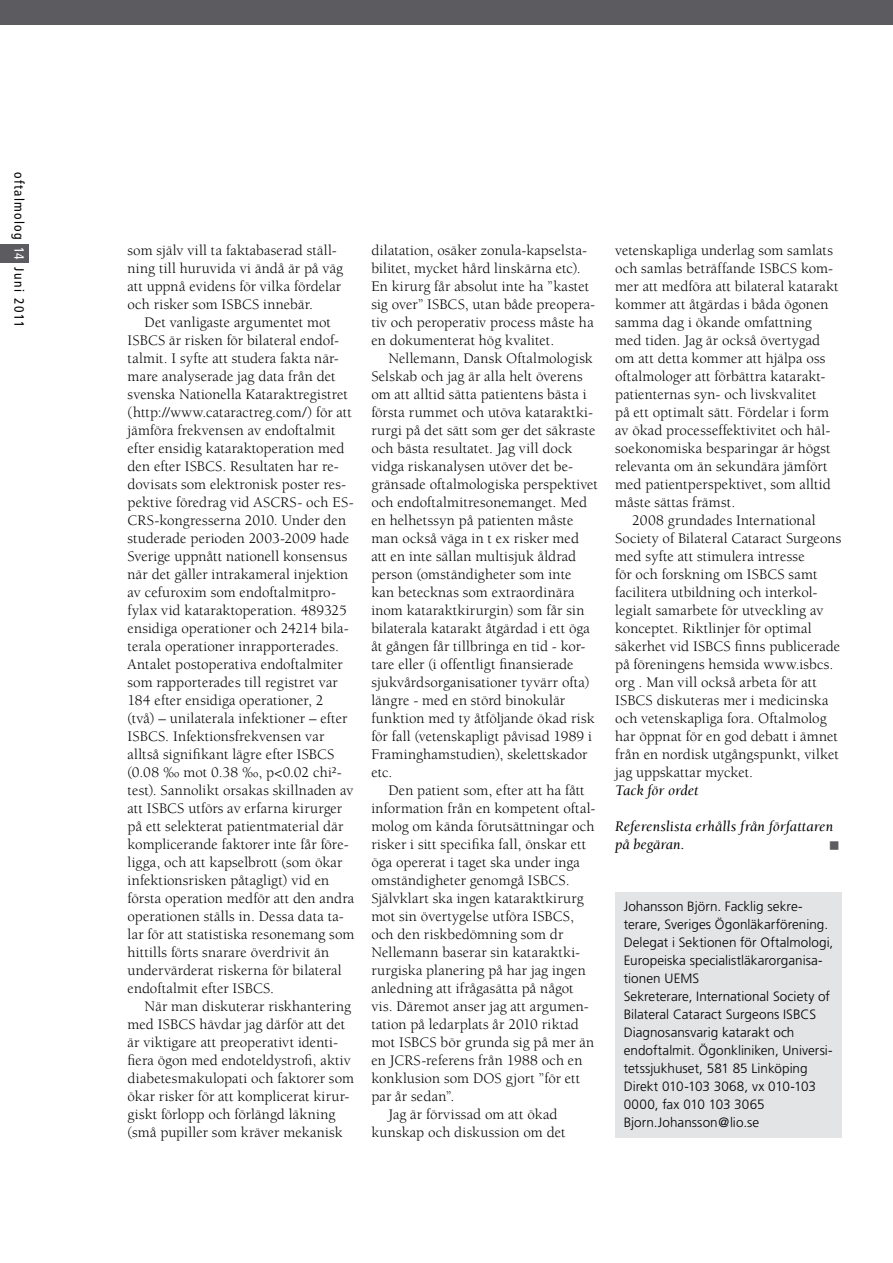
<style>
.page{position:relative;width:893px;height:1263px;background:#fff}
.page>*{position:absolute;margin:0;border:0;box-sizing:border-box;transform-origin:0 0}
.t1{font:15px/18px "Berkeley";letter-spacing:.01em;color:#000}
.t2{font:italic 15px/18px "Berkeley";letter-spacing:.005em;color:#000}
.t3{font:300 13.5px/18px "Frutiger";color:#000}
.t4{font:condensed 13.5px "Frutiger";letter-spacing:.1em;color:#000}
.s1{color:#fff}
</style>
<div class="page">
<div style="left:0;top:244px;width:29px;height:19px;background:#5c5b60"></div>
<div style="left:0;top:0;width:893px;height:25px;background:#5c5b60"></div>
<div style="left:615px;top:892px;width:227px;height:246px;background:#e3e4e6"></div>
<p class="t4" style="left:27px;top:172px;width:157px;rotate:90deg">oftalmolog <span class="s1">14</span> Juni 2011</p>
<p class="t1" style="left:128px;top:242px;width:217px">som själv vill ta faktabaserad ställ&shy;ning till huruvida vi ändå är på väg att uppnå evidens för vilka fördelar och risker som ISBCS innebär.</p>
<p class="t1" style="left:128px;top:314px;width:228px;text-indent:17px">Det vanligaste argumentet mot ISBCS är risken för bilateral endof&shy;talmit. I syfte att studera fakta när&shy;mare analyserade jag data från det svenska Nationella Kataraktregistret (http://www.cataractreg.com/) för att jämföra frekvensen av endoftalmit efter ensidig kataraktoperation med den efter ISBCS. Resultaten har re&shy;dovisats som elektronisk poster res&shy;pektive föredrag vid ASCRS- och ES-CRS-kongresserna 2010. Under den studerade perioden 2003-2009 hade Sverige uppnått nationell konsensus när det gäller intrakameral injektion av cefuroxim som endoftalmitpro&shy;fylax vid kataraktoperation. 489325 ensidiga operationer och 24214 bila&shy;terala operationer inrapporterades.<br>Antalet postoperativa endoftalmiter som rapporterades till registret var 184 efter ensidiga operationer, 2<br>(två) – unilaterala infektioner – efter ISBCS. Infektionsfrekvensen var alltså signifikant lägre efter ISBCS (0.08 ‰ mot 0.38 ‰, p&lt;0.02 chi²- test). Sannolikt orsakas skillnaden av att ISBCS utförs av erfarna kirurger på ett selekterat patientmaterial där komplicerande faktorer inte får före&shy;ligga, och att kapselbrott (som ökar infektionsrisken påtagligt) vid en första operation medför att den andra operationen ställs in. Dessa data ta&shy;lar för att statistiska resonemang som hittills förts snarare överdrivit än undervärderat riskerna för bilateral endoftalmit efter ISBCS.</p>
<p class="t1" style="left:128px;top:998px;width:228px;text-indent:17px">När man diskuterar riskhantering med ISBCS hävdar jag därför att det är viktigare att preoperativt identi&shy;fiera ögon med endoteldystrofi, aktiv diabetesmakulopati och faktorer som ökar risker för att komplicerat kirur&shy;giskt förlopp och förlängd läkning (små pupiller som kräver mekanisk</p>
<p class="t1" style="left:371px;top:242px;width:225px">dilatation, osäker zonula-kapselsta&shy;bilitet, mycket hård linskärna etc).<br>En kirurg får absolut inte ha ”kastet sig over” ISBCS, utan både preopera&shy;tiv och peroperativ process måste ha en dokumenterat hög kvalitet.</p>
<p class="t1" style="left:371px;top:350px;width:228px;text-indent:17px">Nellemann, Dansk Oftalmologisk Selskab och jag är alla helt överens om att alltid sätta patientens bästa i första rummet och utöva kataraktki&shy;rurgi på det sätt som ger det säkraste och bästa resultatet. Jag vill dock vidga riskanalysen utöver det be&shy;gränsade oftalmologiska perspektivet och endoftalmitresonemanget. Med en helhetssyn på patienten måste man också väga in t ex risker med att en inte sällan multisjuk åldrad person (omständigheter som inte kan betecknas som extraordinära inom kataraktkirurgin) som får sin bilaterala katarakt åtgärdad i ett öga åt gången får tillbringa en tid - kor&shy;tare eller (i offentligt finansierade sjukvårdsorganisationer tyvärr ofta) längre - med en störd binokulär funktion med ty åtföljande ökad risk för fall (vetenskapligt påvisad 1989 i Framinghamstudien), skelettskador etc.</p>
<p class="t1" style="left:388px;top:782px;width:198px">Den patient som, efter att ha fått</p>
<p class="t1" style="left:371px;top:800px;width:226px">information från en kompetent oftal-</p>
<p class="t1" style="left:371px;top:818px;width:225px">molog om kända förutsättningar och</p>
<p class="t1" style="left:371px;top:836px;width:216px">risker i sitt specifika fall, önskar ett</p>
<p class="t1" style="left:371px;top:854px;width:210px">öga opererat i taget ska under inga</p>
<p class="t1" style="left:371px;top:872px;width:200px">omständigheter genomgå ISBCS.</p>
<p class="t1" style="left:371px;top:890px;width:214px">Självklart ska ingen kataraktkirurg</p>
<p class="t1" style="left:371px;top:908px;width:204px">mot sin övertygelse utföra ISBCS,</p>
<p class="t1" style="left:371px;top:926px;width:194px">och den riskbedömning som dr</p>
<p class="t1" style="left:371px;top:944px;width:210px">Nellemann baserar sin kataraktki-</p>
<p class="t1" style="left:371px;top:962px;width:216px">rurgiska planering på har jag ingen</p>
<p class="t1" style="left:371px;top:980px;width:204px">anledning att ifrågasätta på något</p>
<p class="t1" style="left:371px;top:998px;width:219px">vis. Däremot anser jag att argumen-</p>
<p class="t1" style="left:371px;top:1016px;width:209px">tation på ledarplats år 2010 riktad</p>
<p class="t1" style="left:371px;top:1034px;width:224px">mot ISBCS bör grunda sig på mer än</p>
<p class="t1" style="left:371px;top:1052px;width:213px">en JCRS-referens från 1988 och en</p>
<p class="t1" style="left:371px;top:1070px;width:210px">konklusion som DOS gjort ”för ett</p>
<p class="t1" style="left:371px;top:1088px;width:84px">par år sedan”.</p>
<p class="t1" style="left:388px;top:1106px;width:171px">Jag är förvissad om att ökad</p>
<p class="t1" style="left:371px;top:1124px;width:196px">kunskap och diskussion om det</p>
<p class="t1" style="left:615px;top:242px;width:219px">vetenskapliga underlag som samlats</p>
<p class="t1" style="left:615px;top:260px;width:219px">och samlas beträffande ISBCS kom-</p>
<p class="t1" style="left:615px;top:278px;width:225px">mer att medföra att bilateral katarakt</p>
<p class="t1" style="left:615px;top:296px;width:215px">kommer att åtgärdas i båda ögonen</p>
<p class="t1" style="left:615px;top:314px;width:198px">samma dag i ökande omfattning</p>
<p class="t1" style="left:615px;top:332px;width:206px">med tiden. Jag är också övertygad</p>
<p class="t1" style="left:615px;top:350px;width:212px">om att detta kommer att hjälpa oss</p>
<p class="t1" style="left:615px;top:368px;width:212px">oftalmologer att förbättra katarakt-</p>
<p class="t1" style="left:615px;top:386px;width:203px">patienternas syn- och livskvalitet</p>
<p class="t1" style="left:615px;top:404px;width:215px">på ett optimalt sätt. Fördelar i form</p>
<p class="t1" style="left:615px;top:422px;width:217px">av ökad processeffektivitet och häl-</p>
<p class="t1" style="left:615px;top:440px;width:217px">soekonomiska besparingar är högst</p>
<p class="t1" style="left:615px;top:458px;width:214px">relevanta om än sekundära jämfört</p>
<p class="t1" style="left:615px;top:476px;width:217px">med patientperspektivet, som alltid</p>
<p class="t1" style="left:615px;top:494px;width:122px">måste sättas främst.</p>
<p class="t1" style="left:632px;top:512px;width:185px">2008 grundades International</p>
<p class="t1" style="left:615px;top:530px;width:228px">Society of Bilateral Cataract Surgeons</p>
<p class="t1" style="left:615px;top:548px;width:191px">med syfte att stimulera intresse</p>
<p class="t1" style="left:615px;top:566px;width:204px">för och forskning om ISBCS samt</p>
<p class="t1" style="left:615px;top:584px;width:204px">facilitera utbildning och interkol-</p>
<p class="t1" style="left:615px;top:602px;width:210px">legialt samarbete för utveckling av</p>
<p class="t1" style="left:615px;top:620px;width:198px">konceptet. Riktlinjer för optimal</p>
<p class="t1" style="left:615px;top:638px;width:226px">säkerhet vid ISBCS finns publicerade</p>
<p class="t1" style="left:615px;top:656px;width:220px">på föreningens hemsida www.isbcs.</p>
<p class="t1" style="left:615px;top:674px;width:203px">org . Man vill också arbeta för att</p>
<p class="t1" style="left:615px;top:692px;width:215px">ISBCS diskuteras mer i medicinska</p>
<p class="t1" style="left:615px;top:710px;width:213px">och vetenskapliga fora. Oftalmolog</p>
<p class="t1" style="left:615px;top:728px;width:224px">har öppnat för en god debatt i ämnet</p>
<p class="t1" style="left:615px;top:746px;width:225px">från en nordisk utgångspunkt, vilket</p>
<p class="t1" style="left:615px;top:764px;width:139px">jag uppskattar mycket.</p>
<p class="t2" style="left:615px;top:782px;width:85px">Tack för ordet</p>
<p class="t2" style="left:615px;top:818px;width:220px">Referenslista erhålls från författaren på begäran.</p>
<p class="t3" style="left:624px;top:897px;width:211px">Johansson Björn. Facklig sekre&shy;terare, Sveriges Ögonläkarförening.<br>Delegat i Sektionen för Oftalmologi,<br>Europeiska specialistläkarorganisa&shy;tionen UEMS<br>Sekreterare, International Society of<br>Bilateral Cataract Surgeons ISBCS<br>Diagnosansvarig katarakt och endoftalmit. Ögonkliniken, Universi&shy;tetssjukhuset, 581 85 Linköping<br>Direkt 010-103 3068, vx 010-103<br>0000, fax 010 103 3065<br>Bjorn.Johansson@lio.se</p>
</div>
